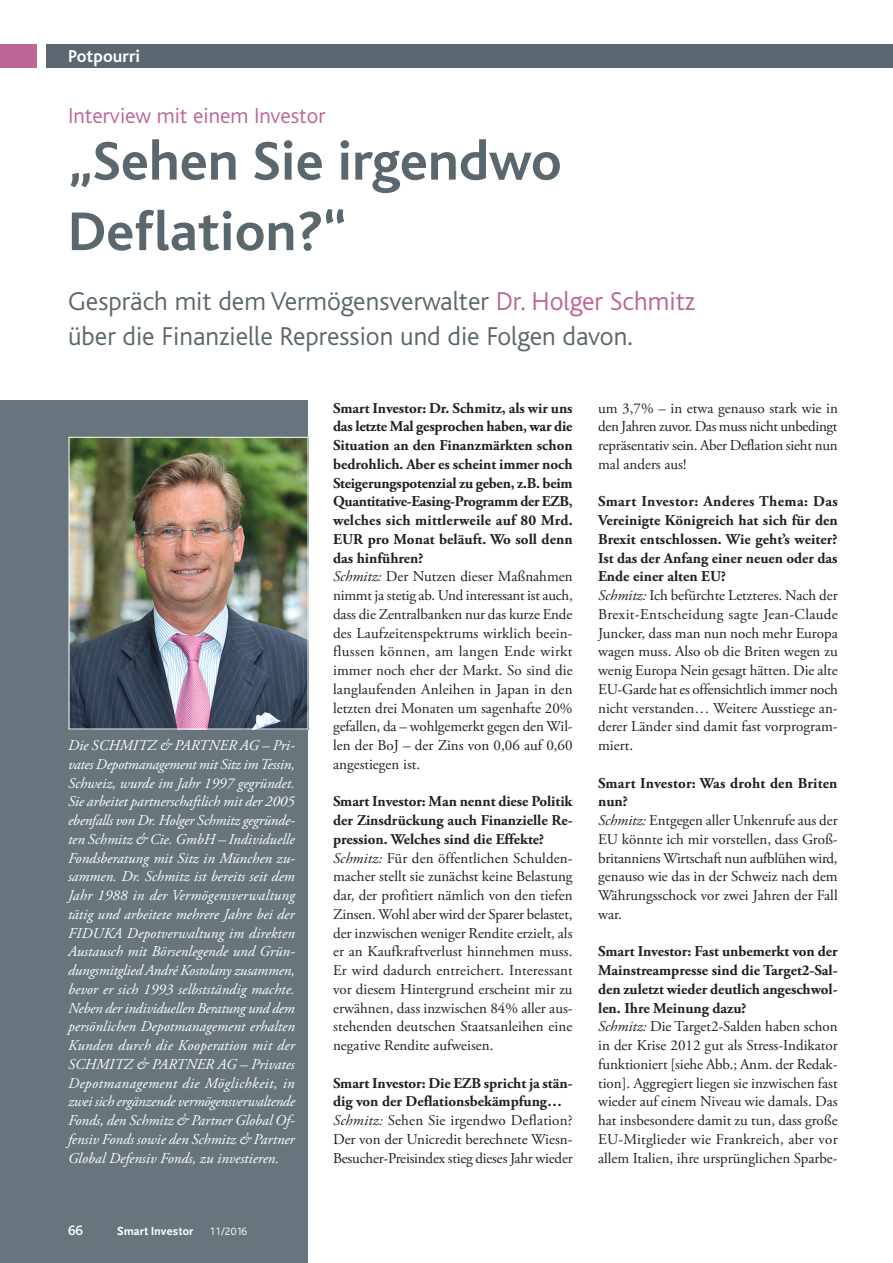
<style>
.page{position:relative;width:893px;height:1263px;background:#fff}
.page>*{position:absolute;margin:0;border:0;box-sizing:border-box;transform-origin:0 0}
._01-Headline{font:700 57px/70.5px "Bliss";color:#5a676e}
._01-Headline-2{font:300 27px/34.5px "Bliss";color:#5a676e}
._01a-Oberzeile{font:300 22.5px "Bliss";color:#bd6594}
.t1{font:700 18px "Bliss";color:#fff}
._04Mengentext{font:15px/18.8px "Adobe Garamond Pro";color:#231f20;text-align:justify}
.Bildunterschrift{font:italic 15px/18.8px "Adobe Garamond Pro";color:#fff;text-align:justify}
._04Mengentext-2{font:700 15px/18.8px "Adobe Garamond Pro";color:#231f20;text-align:justify}
.t2{font:500 14.25px "Bliss";color:#fff}
.t3{font:700 12.3px "Scala Sans";color:#fff}
.t4{font:300 11.25px "Bliss";color:#fff}
.s1{color:#bd6594}
.s2{font-style:italic}
</style>
<div class="page">
<div style="left:0;top:401px;width:308px;height:862px;background:#68757d"></div>
<img style="left:71px;top:439px;width:235px;height:288px">
<div style="left:69px;top:437px;width:239px;height:292px;border:1px solid #fff"></div>
<div style="left:47px;top:45px;width:846px;height:23px;background:#5a676e"></div>
<div style="left:0;top:45px;width:37px;height:23px;background:#bd6594"></div>
<p class="t1" style="left:68px;top:47px;width:74px">Potpourri</p>
<p class="_01a-Oberzeile" style="left:68px;top:104px;width:259px">Interview mit einem Investor</p>
<p class="_01-Headline" style="left:68px;top:127px;width:495px">„Sehen Sie irgendwo<br>Deflation?“</p>
<p class="_01-Headline-2" style="left:68px;top:285px;width:629px">Gespräch mit dem Vermögensverwalter <span class="s1">Dr. Holger Schmitz </span>über die Finanzielle Repression und die Folgen davon.</p>
<p class="Bildunterschrift" style="left:68px;top:736px;width:228px">Die SCHMITZ &amp; PARTNER AG – Pri&shy;vates Depotmanagement mit Sitz im Tessin, Schweiz, wurde im Jahr 1997 gegründet.<br>Sie arbeitet partnerschaftlich mit der 2005 ebenfalls von Dr. Holger Schmitz gegründe&shy;ten Schmitz &amp; Cie. GmbH – Individuelle</p>
<p class="Bildunterschrift" style="left:68px;top:849px;width:228px">Fondsberatung mit Sitz in München zu&shy;sammen. Dr. Schmitz ist bereits seit dem Jahr 1988 in der Vermögensverwaltung tätig und arbeitete mehrere Jahre bei der FIDUKA Depotverwaltung im direkten Austausch mit Börsenlegende und Grün&shy;dungsmitglied André Kostolany zusammen, bevor er sich 1993 selbstständig machte.<br>Neben der individuellen Beratung und dem persönlichen Depotmanagement erhalten Kunden durch die Kooperation mit der SCHMITZ &amp; PARTNER AG – Privates Depotmanagement die Möglichkeit, in zwei sich ergänzende vermögensverwaltende Fonds, den Schmitz &amp; Partner Global Of&shy;fensiv Fonds sowie den Schmitz &amp; Partner Global Defensiv Fonds, zu investieren.</p>
<p class="t2" style="left:68px;top:1223px;width:17px">66</p>
<p class="t3" style="left:117px;top:1224px;width:78px">Smart Investor</p>
<p class="t4" style="left:209px;top:1225px;width:39px">11/2016</p>
<p class="_04Mengentext-2" style="left:333px;top:399px;width:241px">Smart Investor: Dr. Schmitz, als wir uns das letzte Mal gesprochen haben, war die Situation an den Finanzmärkten schon bedrohlich. Aber es scheint immer noch Steigerungspotenzial zu geben, z.B. beim Quantitative-Easing-Programm der EZB, welches sich mittlerweile auf 80 Mrd.<br>EUR pro Monat beläuft. Wo soll denn das hinführen?</p>
<p class="_04Mengentext" style="left:333px;top:568px;width:241px"><span class="s2">Schmitz:</span> Der Nutzen dieser Maßnahmen nimmt ja stetig ab. Und interessant ist auch, dass die Zentralbanken nur das kurze Ende des Laufzeitenspektrums wirklich beein&shy;flussen können, am langen Ende wirkt immer noch eher der Markt. So sind die langlaufenden Anleihen in Japan in den letzten drei Monaten um sagenhafte 20% gefallen, da – wohlgemerkt gegen den Wil&shy;len der BoJ – der Zins von 0,06 auf 0,60 angestiegen ist.</p>
<p class="_04Mengentext-2" style="left:333px;top:792px;width:241px">Smart Investor: Man nennt diese Politik der Zinsdrückung auch Finanzielle Re&shy;pression. Welches sind die Effekte?</p>
<p class="_04Mengentext" style="left:333px;top:849px;width:241px"><span class="s2">Schmitz:</span> Für den öffentlichen Schulden&shy;macher stellt sie zunächst keine Belastung dar, der profitiert nämlich von den tiefen Zinsen. Wohl aber wird der Sparer belastet, der inzwischen weniger Rendite erzielt, als er an Kaufkraftverlust hinnehmen muss.<br>Er wird dadurch entreichert. Interessant vor diesem Hintergrund erscheint mir zu erwähnen, dass inzwischen 84% aller aus&shy;stehenden deutschen Staatsanleihen eine negative Rendite aufweisen.</p>
<p class="_04Mengentext-2" style="left:333px;top:1074px;width:241px">Smart Investor: Die EZB spricht ja stän&shy;dig von der Deflationsbekämpfung…</p>
<p class="_04Mengentext" style="left:333px;top:1111px;width:241px"><span class="s2">Schmitz:</span> Sehen Sie irgendwo Deflation?<br>Der von der Unicredit berechnete Wiesn-Besucher-Preisindex stieg dieses Jahr wieder</p>
<p class="_04Mengentext" style="left:598px;top:399px;width:241px">um 3,7% – in etwa genauso stark wie in den Jahren zuvor. Das muss nicht unbedingt repräsentativ sein. Aber Deflation sieht nun mal anders aus!</p>
<p class="_04Mengentext-2" style="left:598px;top:492px;width:241px">Smart Investor: Anderes Thema: Das Vereinigte Königreich hat sich für den Brexit entschlossen. Wie geht’s weiter?<br>Ist das der Anfang einer neuen oder das Ende einer alten EU?</p>
<p class="_04Mengentext" style="left:598px;top:586px;width:241px"><span class="s2">Schmitz:</span> Ich befürchte Letzteres. Nach der Brexit-Entscheidung sagte Jean-Claude Juncker, dass man nun noch mehr Europa wagen muss. Also ob die Briten wegen zu wenig Europa Nein gesagt hätten. Die alte EU-Garde hat es offensichtlich immer noch nicht verstanden… Weitere Ausstiege an&shy;derer Länder sind damit fast vorprogram&shy;miert.</p>
<p class="_04Mengentext-2" style="left:598px;top:774px;width:241px">Smart Investor: Was droht den Briten nun?</p>
<p class="_04Mengentext" style="left:598px;top:811px;width:241px"><span class="s2">Schmitz:</span> Entgegen aller Unkenrufe aus der EU könnte ich mir vorstellen, dass Groß&shy;britanniens Wirtschaft nun aufblühen wird, genauso wie das in der Schweiz nach dem Währungsschock vor zwei Jahren der Fall war.</p>
<p class="_04Mengentext-2" style="left:598px;top:942px;width:241px">Smart Investor: Fast unbemerkt von der Mainstreampresse sind die Target2-Sal&shy;den zuletzt wieder deutlich angeschwol&shy;len. Ihre Meinung dazu?</p>
<p class="_04Mengentext" style="left:598px;top:1018px;width:241px"><span class="s2">Schmitz:</span> Die Target2-Salden haben schon in der Krise 2012 gut als Stress-Indikator funktioniert [siehe Abb.; Anm. der Redak&shy;tion]. Aggregiert liegen sie inzwischen fast wieder auf einem Niveau wie damals. Das hat insbesondere damit zu tun, dass große EU-Mitglieder wie Frankreich, aber vor allem Italien, ihre ursprünglichen Sparbe-</p>
</div>
